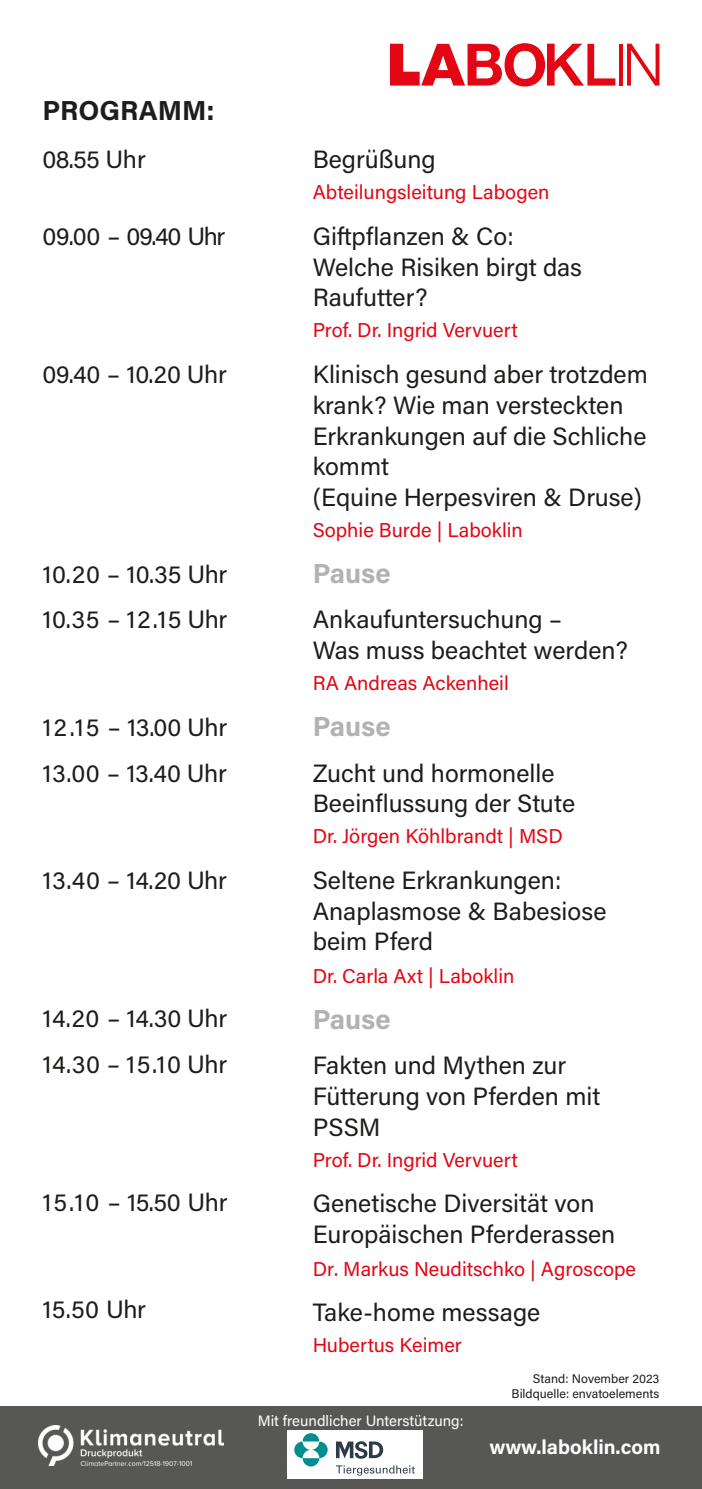
<style>
.page{position:relative;width:702px;height:1489px;background:#fff}
.page>*{position:absolute;margin:0;border:0;box-sizing:border-box;transform-origin:0 0}
.t1{font:700 27.5px "Acumin Pro";letter-spacing:-.005em;color:#b2b2b2}
.headline{font:700 27.5px "Acumin Pro";color:#1d1d1b}
.t2{font:25px/30.8px "Acumin Pro";color:#1d1d1b}
.t3{font:25px "Acumin Pro";letter-spacing:.02em;color:#1d1d1b}
.t4{font:25px "Acumin Pro";letter-spacing:-.04em;color:#1d1d1b}
.t5{font:20px "Acumin Pro";color:#e30614}
.t6{font:700 20px "Acumin Pro";color:#fff}
.t7{font:15px "Acumin Pro";color:#fff}
.t8{font:12.5px "Acumin Pro";color:#1d1d1b}
</style>
<div class="page">
<hr style="left:619px;top:44px;width:3px;height:42px;background:#e30614">
<svg style="left:627px;top:44px;width:32px;height:42px"></svg>
<svg style="left:390px;top:43px;width:225px;height:43px"></svg>
<div style="left:0;top:1405px;width:702px;height:83px;background:#575756"></div>
<img style="left:38px;top:1425px;width:185px;height:40px">
<div style="left:287px;top:1430px;width:135px;height:48px;background:#fff"></div>
<svg style="left:294px;top:1433px;width:33px;height:33px"></svg>
<svg style="left:336px;top:1441px;width:47px;height:17px"></svg>
<svg style="left:336px;top:1465px;width:79px;height:10px"></svg>
<p class="headline" style="left:43px;top:91px;width:174px">PROGRAMM:</p>
<p class="t2" style="left:43px;top:143px;width:105px">08.55 Uhr</p>
<p class="t4" style="left:43px;top:219px;width:184px">09.00 – 09.40 Uhr</p>
<p class="t2" style="left:43px;top:358px;width:186px">09.40 – 10.20 Uhr</p>
<p class="t2" style="left:43px;top:557px;width:186px">10.20 – 10.35 Uhr</p>
<p class="t3" style="left:43px;top:602px;width:186px">10.35 – 12.15 Uhr</p>
<p class="t2" style="left:43px;top:710px;width:186px">12.15 – 13.00 Uhr</p>
<p class="t2" style="left:43px;top:756px;width:186px">13.00 – 13.40 Uhr</p>
<p class="t2" style="left:43px;top:863px;width:186px">13.40 – 14.20 Uhr</p>
<p class="t2" style="left:43px;top:1001px;width:186px">14.20 – 14.30 Uhr</p>
<p class="t3" style="left:43px;top:1046px;width:186px">14.30 – 15.10 Uhr</p>
<p class="t2" style="left:43px;top:1185px;width:186px">15.10 – 15.50 Uhr</p>
<p class="t2" style="left:43px;top:1292px;width:105px">15.50 Uhr</p>
<p class="t2" style="left:313px;top:143px;width:125px">Begrüßung</p>
<p class="t5" style="left:313px;top:178px;width:238px">Abteilungsleitung Labogen</p>
<p class="t2" style="left:313px;top:220px;width:271px">Giftpflanzen &amp; Co:<br>Welche Risiken birgt das<br>Raufutter?</p>
<p class="t5" style="left:313px;top:316px;width:206px">Prof. Dr. Ingrid Vervuert</p>
<p class="t2" style="left:313px;top:358px;width:336px">Klinisch gesund aber trotzdem krank? Wie man versteckten<br>Erkrankungen auf die Schliche kommt<br>(Equine Herpesviren &amp; Druse)</p>
<p class="t5" style="left:313px;top:516px;width:212px">Sophie Burde | Laboklin</p>
<p class="t1" style="left:313px;top:553px;width:79px">Pause</p>
<p class="t2" style="left:313px;top:603px;width:317px">Ankaufuntersuchung –<br>Was muss beachtet werden?</p>
<p class="t5" style="left:313px;top:669px;width:197px">RA Andreas Ackenheil</p>
<p class="t1" style="left:313px;top:706px;width:79px">Pause</p>
<p class="t2" style="left:313px;top:756px;width:264px">Zucht und hormonelle<br>Beeinflussung der Stute</p>
<p class="t5" style="left:313px;top:822px;width:251px">Dr. Jörgen Köhlbrandt | MSD</p>
<p class="t2" style="left:313px;top:863px;width:295px">Seltene Erkrankungen:<br>Anaplasmose &amp; Babesiose beim Pferd</p>
<p class="t5" style="left:313px;top:961px;width:203px">Dr. Carla Axt | Laboklin</p>
<p class="t1" style="left:313px;top:999px;width:79px">Pause</p>
<p class="t2" style="left:313px;top:1049px;width:289px">Fakten und Mythen zur<br>Fütterung von Pferden mit<br>PSSM</p>
<p class="t5" style="left:313px;top:1145px;width:206px">Prof. Dr. Ingrid Vervuert</p>
<p class="t2" style="left:313px;top:1187px;width:304px">Genetische Diversität von<br>Europäischen Pferderassen</p>
<p class="t5" style="left:313px;top:1254px;width:325px">Dr. Markus Neuditschko | Agroscope</p>
<p class="t2" style="left:313px;top:1296px;width:229px">Take-home message</p>
<p class="t5" style="left:313px;top:1331px;width:151px">Hubertus Keimer</p>
<p class="t8" style="left:533px;top:1369px;width:128px">Stand: November 2023</p>
<p class="t8" style="left:511px;top:1384px;width:149px">Bildquelle: envatoelements</p>
<p class="t6" style="left:489px;top:1433px;width:172px">www.laboklin.com</p>
<p class="t7" style="left:258px;top:1409px;width:207px">Mit freundlicher Unterstützung:</p>
</div>
